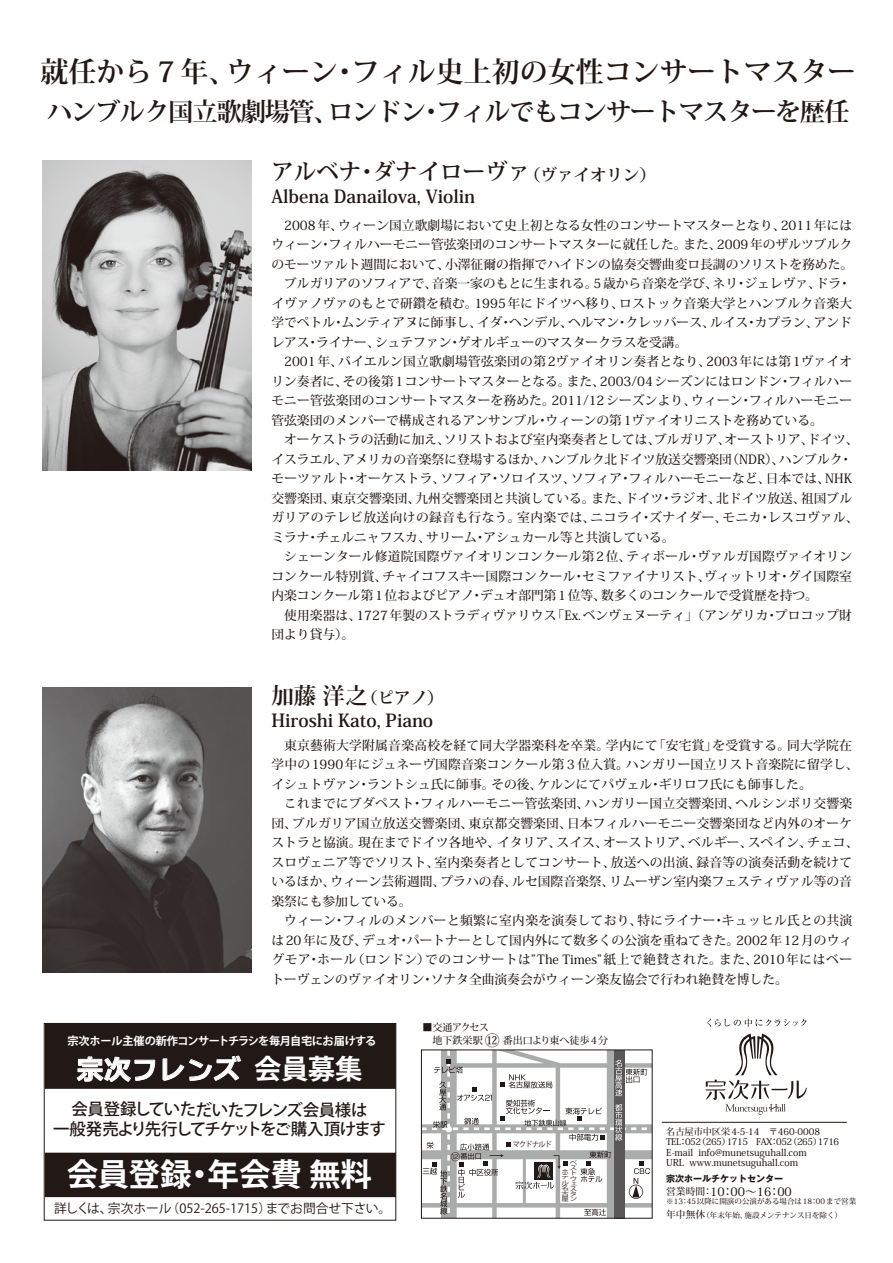
<style>
.page{position:relative;width:893px;height:1263px;background:#fff}
.page>*{position:absolute;margin:0;border:0;box-sizing:border-box;transform-origin:0 0}
.t1{font:700 31.5px "Koz Go Pro";color:#fff}
.t2{font:700 28.05px "Koz Min Pro";color:#221815}
.t3{font:27.3px "Universal Line DSP E";color:#fff}
.t4{font:700 25.5px "Koz Min Pro";letter-spacing:-.05em;color:#221815}
.t5{font:700 22.5px "Koz Min Pro";color:#221815}
.t6{font:700 18px "Koz Min Pro";color:#221815}
.t7{font:700 16.5px "Koz Min Pro";color:#221815}
.t8{font:500 16.35px/20px "Koz Go Pro";letter-spacing:-.07em;color:#221815;text-align:center}
.t9{font:500 12.75px/19.5px "Koz Min Pro";letter-spacing:.005em;color:#221815}
.t10{font:12.75px "Koz Go Pro";color:#221815}
.t11{font:500 11.7px "Koz Min Pro";color:#221815}
.t12{font:700 11.25px "Koz Go Pro";letter-spacing:-.03em;color:#fff}
.t13{font:500 10.05px "Koz Min Pro";color:#221815}
.t14{font:500 9.45px/10.2px "Koz Min Pro";color:#221815}
.t15{font:500 9.15px/10.2px "Koz Min Pro";letter-spacing:-.05em;color:#221815}
.t16{font:700 9px "Gothic MB101 Pro";color:#221815}
.t17{font:500 7.5px/13.2px "Koz Min Pro";color:#221815}
.t18{font:7.5px "Koz Go Pro";letter-spacing:-.1em;color:#221815;scale:.95 1}
.t19{font:6px/5.1px "Koz Go Pro";color:#221815;text-align:right;scale:1.25 1}
.s1{font-size:16.5px}
.s2{font-size:22.5px}
.s3{font-size:15px}
.s4{font-family:"Koz Go Pro";font-weight:700}
.s5{font-size:9.75px}
</style>
<div class="page">
<svg style="left:423px;top:1051px;width:228px;height:165px"></svg>
<div style="left:45px;top:1023px;width:351px;height:66px;background:#221815"></div>
<div style="left:45px;top:1153px;width:351px;height:44px;background:#221815"></div>
<svg style="left:77px;top:1056px;width:78px;height:26px"></svg>
<svg style="left:163px;top:1055px;width:78px;height:26px"></svg>
<svg style="left:707px;top:1018px;width:100px;height:9px"></svg>
<svg style="left:706px;top:1033px;width:101px;height:82px"></svg>
<img style="left:43px;top:687px;width:208px;height:285px">
<img style="left:43px;top:161px;width:208px;height:310px">
<hr style="left:662px;top:1122px;width:185px;height:1px;background:#221815">
<div style="left:44px;top:1023px;width:352px;height:197px;border:1px solid #221815"></div>
<h2 class="t2" style="left:41px;top:51px;width:817px">就任から７年、ウィーン・フィル史上初の女性コンサートマスター</h2>
<h3 class="t4" style="left:47px;top:93px;width:804px">ハンブルク国立歌劇場管、ロンドン・フィルでもコンサートマスターを歴任</h3>
<h3 class="t5" style="left:271px;top:156px;width:386px">アルベナ・ダナイローヴァ<span class="s1">（ヴァイオリン）</span></h3>
<h3 class="t6" style="left:271px;top:184px;width:205px">Albena Danailova, Violin</h3>
<p class="t9" style="left:271px;top:215px;width:589px">　2008年、ウィーン国立歌劇場において史上初となる女性のコンサートマスターとなり、2011年にはウィーン・フィルハーモニー管弦楽団のコンサートマスターに就任した。また、2009年のザルツブルクのモーツァルト週間において、小澤征爾の指揮でハイドンの協奏交響曲変ロ長調のソリストを務めた。　ブルガリアのソフィアで、音楽一家のもとに生まれる。5歳から音楽を学び、ネリ・ジェレヴァ、ドラ・イヴァノヴァのもとで研鑽を積む。1995年にドイツへ移り、ロストック音楽大学とハンブルク音楽大学でペトル・ムンティアヌに師事し、イダ・ヘンデル、ヘルマン・クレッバース、ルイス・カプラン、アンドレアス・ライナー、シュテファン・ゲオルギューのマスタークラスを受講。<br>　2001年、バイエルン国立歌劇場管弦楽団の第2ヴァイオリン奏者となり、2003年には第1ヴァイオリン奏者に、その後第1コンサートマスターとなる。また、2003/04シーズンにはロンドン・フィルハーモニー管弦楽団のコンサートマスターを務めた。2011/12シーズンより、ウィーン・フィルハーモニー管弦楽団のメンバーで構成されるアンサンブル・ウィーンの第1ヴァイオリニストを務めている。<br>　オーケストラの活動に加え、ソリストおよび室内楽奏者としては、ブルガリア、オーストリア、ドイツ、イスラエル、アメリカの音楽祭に登場するほか、ハンブルク北ドイツ放送交響楽団（NDR）、ハンブルク・モーツァルト・オーケストラ、ソフィア・ソロイスツ、ソフィア・フィルハーモニーなど、日本では、NHK交響楽団、東京交響楽団、九州交響楽団と共演している。また、ドイツ・ラジオ、北ドイツ放送、祖国ブルガリアのテレビ放送向けの録音も行なう。室内楽では、ニコライ・ズナイダー、モニカ・レスコヴァル、ミラナ・チェルニャフスカ、サリーム・アシュカール等と共演している。<br>　シェーンタール修道院国際ヴァイオリンコンクール第2位、ティボール・ヴァルガ国際ヴァイオリンコンクール特別賞、チャイコフスキー国際コンクール・セミファイナリスト、ヴィットリオ・グイ国際室内楽コンクール第1位およびピアノ・デュオ部門第1位等、数多くのコンクールで受賞歴を持つ。<br>　使用楽器は、1727年製のストラディヴァリウス「Ex.ベンヴェヌーティ」（アンゲリカ・プロコップ財団より貸与）。</p>
<p class="t7" style="left:271px;top:686px;width:174px"><span class="s2">加藤 洋之</span>（ピアノ）</p>
<h3 class="t6" style="left:271px;top:707px;width:163px">Hiroshi Kato, Piano</h3>
<p class="t9" style="left:271px;top:735px;width:589px">　東京藝術大学附属音楽高校を経て同大学器楽科を卒業。学内にて「安宅賞」を受賞する。同大学院在学中の1990年にジュネーヴ国際音楽コンクール第３位入賞。ハンガリー国立リスト音楽院に留学し、イシュトヴァン・ラントシュ氏に師事。その後、ケルンにてパヴェル・ギリロフ氏にも師事した。<br>　これまでにブダペスト・フィルハーモニー管弦楽団、ハンガリー国立交響楽団、ヘルシンボリ交響楽団、ブルガリア国立放送交響楽団、東京都交響楽団、日本フィルハーモニー交響楽団など内外のオーケストラと協演。現在までドイツ各地や、イタリア、スイス、オーストリア、ベルギー、スペイン、チェコ、スロヴェニア等でソリスト、室内楽奏者としてコンサート、放送への出演、録音等の演奏活動を続けているほか、ウィーン芸術週間、プラハの春、ルセ国際音楽祭、リムーザン室内楽フェスティヴァル等の音楽祭にも参加している。<br>　ウィーン・フィルのメンバーと頻繁に室内楽を演奏しており、特にライナー・キュッヒル氏との共演は20年に及び、デュオ・パートナーとして国内外にて数多くの公演を重ねてきた。2002年12月のウィグモア・ホール（ロンドン）でのコンサートは”The Times”紙上で絶賛された。また、2010年にはベートーヴェンのヴァイオリン・ソナタ全曲演奏会がウィーン楽友協会で行われ絶賛を博した。</p>
<p class="t13" style="left:422px;top:1020px;width:68px">■交通アクセス</p>
<p class="t12" style="left:67px;top:1034px;width:310px">宗次ホール主催の新作コンサートチラシを毎月自宅にお届けする</p>
<p class="t13" style="left:422px;top:1033px;width:187px">　地下鉄栄駅 <span class="s3">⑫</span> 番出口より東へ徒歩4分</p>
<h3 class="t3" style="left:76px;top:1056px;width:288px">宗次フレンズ<span class="s4">会員募集</span></h3>
<p class="t8" style="left:53px;top:1100px;width:334px">会員登録していただいたフレンズ会員様は<br>一般発売より先行してチケットをご購入頂けます</p>
<h1 class="t1" style="left:67px;top:1154px;width:307px">会員登録・年会費 無料</h1>
<p class="t10" style="left:54px;top:1200px;width:338px">詳しくは、宗次ホール（052-265-1715）までお問合せ下さい。</p>
<p class="t18" style="left:513px;top:1139px;width:43px">マクドナルド</p>
<p class="t19" style="left:562px;top:1161px;width:14px">ベス<br>ト<br>ウ<br>ェ<br>ス古タ屋ン</p>
<p class="t19" style="left:562px;top:1169px;width:7px;text-align:justify">ホテル名</p>
<p class="t15" style="left:666px;top:1126px;width:175px">名古屋市中区栄4-5-14　〒460-0008<br>TEL：052（265）1715　FAX：052（265）1716</p>
<p class="t14" style="left:666px;top:1147px;width:142px">E-mail info@munetsuguhall.com<br>URL www.munetsuguhall.com</p>
<p class="t11" style="left:666px;top:1183px;width:127px"><span class="s5">営業時間：</span>10：00～16：00</p>
<p class="t17" style="left:666px;top:1195px;width:191px">※13：45以降に開演の公演がある場合は18：00まで営業<span class="s5">年中無休</span>（年末年始、施設メンテナンス日を除く）</p>
<p class="t16" style="left:666px;top:1171px;width:119px">宗次ホールチケットセンター</p>
</div>
